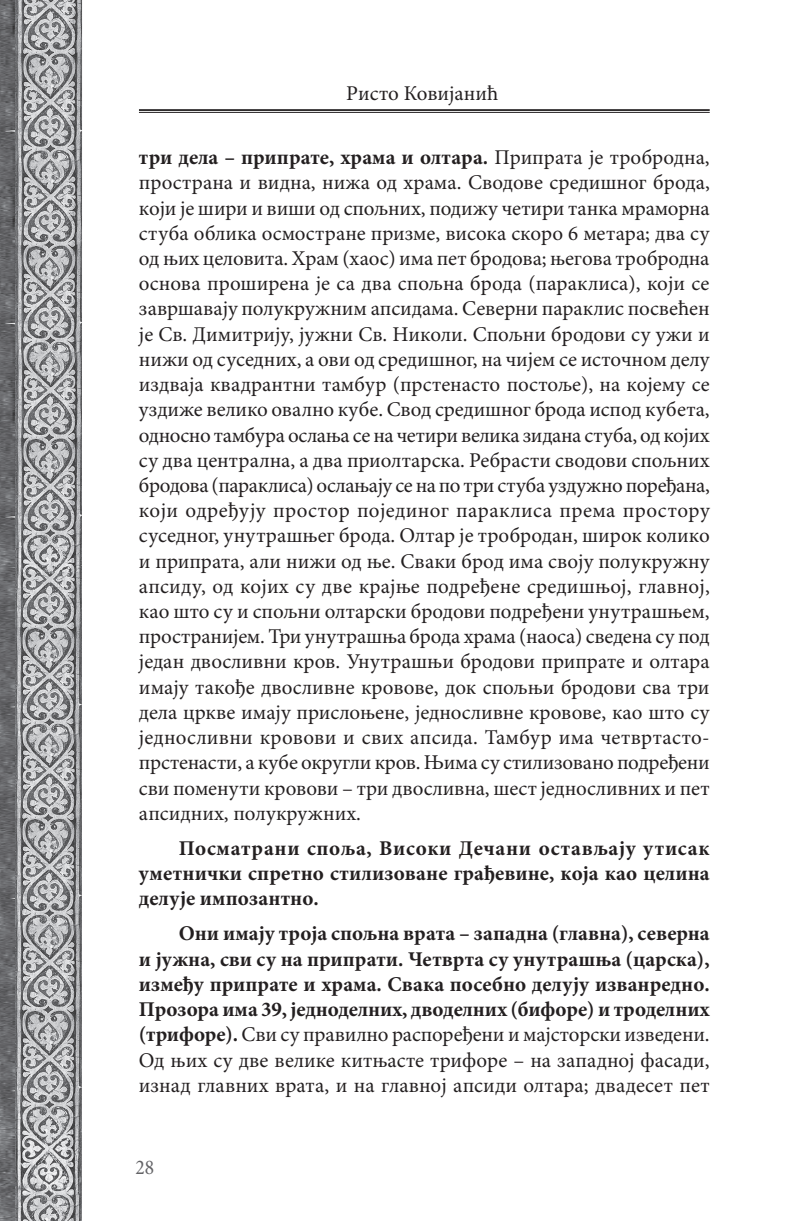
<style>
.page{position:relative;width:809px;height:1221px;background:#fff}
.page>*{position:absolute;margin:0;border:0;box-sizing:border-box;transform-origin:0 0}
.t1{font:21px/25.2px "Minion Pro";color:#231f20;text-align:justify}
.t2{font:700 21px/25.2px "Minion Pro";color:#231f20;text-align:justify}
.t3{font:condensed 21px "Minion Pro";color:#636366}
.s1{font-weight:700}
.s2{font-weight:400}
</style>
<div class="page">
<hr style="left:139px;top:109px;width:570px;height:2px;background:#231f20">
<hr style="left:139px;top:112px;width:570px;height:1px;background:#231f20">
<img style="left:0;top:0;width:15px;height:1220px">
<img style="left:15px;top:0;width:67px;height:1220px">
<p class="t1" style="left:346px;top:82px;width:153px">Ристо Ковијанић</p>
<p class="t1" style="left:139px;top:146px;width:572px"><span class="s1">три дела – припрате, храма и олтара.</span> Припрата је тробродна, пространа и видна, нижа од храма. Сводове средишног брода, који је шири и виши од спољних, подижу четири танка мраморна стуба облика осмостране призме, висока скоро 6 метара; два су од њих целовита. Храм (хаос) има пет бродова; његова тробродна основа проширена је са два спољна брода (параклиса), који се завршавају полукружним апсидама. Северни параклис посвећен је Св. Димитрију, јужни Св. Николи. Спољни бродови су ужи и нижи од суседних, а ови од средишног, на чијем се источном делу издваја квадрантни тамбур (прстенасто постоље), на којему се уздиже велико овално кубе. Свод средишног брода испод кубета, односно тамбура ослања се на четири велика зидана стуба, од којих су два централна, а два приолтарска. Ребрасти сводови спољних бродова (параклиса) ослањају се на по три стуба уздужно поређана, који одређују простор појединог параклиса према простору суседног, унутрашњег брода. Олтар је тробродан, широк колико и припрата, али нижи од ње. Сваки брод има своју полукружну апсиду, од којих су две крајње подређене средишњој, главној, као што су и спољни олтарски бродови подређени унутрашњем, пространијем. Три унутрашња брода храма (наоса) сведена су под један двосливни кров. Унутрашњи бродови припрате и олтара имају такође двосливне кровове, док спољњи бродови сва три дела цркве имају прислоњене, једносливне кровове, као што су једносливни кровови и свих апсида. Тамбур има четвртасто&shy;прстенасти, а кубе округли кров. Њима су стилизовано подређени сви поменути кровови – три двосливна, шест једносливних и пет апсидних, полукружних.</p>
<p class="t2" style="left:139px;top:836px;width:572px;text-indent:40px">Посматрани споља, Високи Дечани остављају утисак уметнички спретно стилизоване грађевине, која као целина делује импозантно.</p>
<p class="t2" style="left:139px;top:921px;width:572px;text-indent:40px">Они имају троја спољна врата – западна (главна), северна и јужна, сви су на припрати. Четврта су унутрашња (царска), између припрате и храма. Свака посебно делују изванредно.<br>Прозора има 39, једноделних, дводелних (бифоре) и троделних (трифоре). <span class="s2">Сви су правилно распоређени и мајсторски изведени.<br>Од њих су две велике китњасте трифоре – на западној фасади, изнад главних врата, и на главној апсиди олтара; двадесет пет</span></p>
<p class="t3" style="left:136px;top:1153px;width:20px">28</p>
</div>
